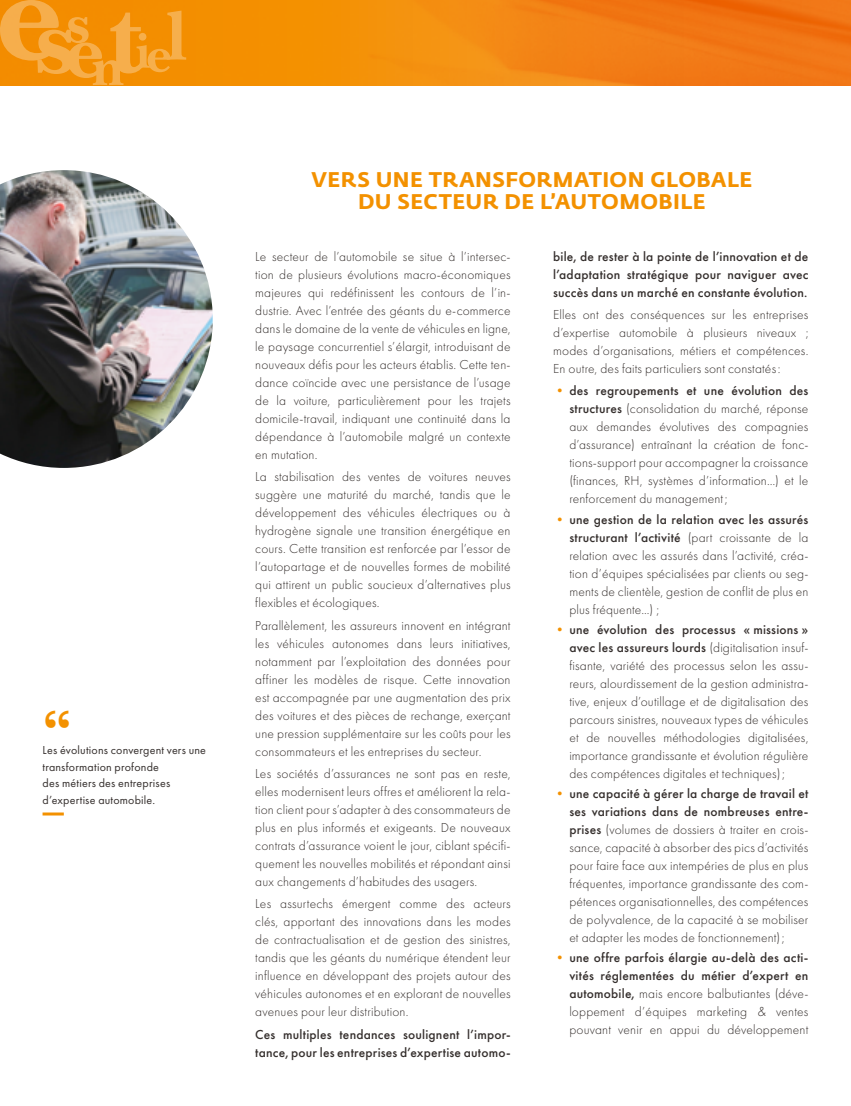
<style>
.page{position:relative;width:851px;height:1106px;background:#fff}
.page>*{position:absolute;margin:0;border:0;box-sizing:border-box;transform-origin:0 0}
.t1{font:700 49.5px "Baskerville";color:#f39100}
.t2{font:700 21px/22.5px "Fedra Sans Std";letter-spacing:.02em;color:#f39100;text-align:center}
.t3{font:300 13.5px/18px "Futura PT";letter-spacing:.01em;color:#352f2d;text-align:justify}
.t4{font:500 13.5px/18px "Futura PT";letter-spacing:.015em;color:#352f2d}
.t5{font:12px/16.5px "Futura PT";letter-spacing:.015em;color:#352f2d}
.s1{color:#f39100}
.s2{font-weight:500}
</style>
<div class="page">
<hr style="left:43px;top:812px;width:21px;height:3px;background:#f39100">
<img style="left:0;top:170px;width:213px;height:298px">
<svg style="left:186px;top:0;width:664px;height:85px;background:#f2840e"></svg>
<svg style="left:0;top:0;width:186px;height:85px;background:#f4981b"></svg>
<h1 class="t1" style="left:43px;top:693px;width:31px">“</h1>
<p class="t5" style="left:43px;top:742px;width:165px">Les évolutions convergent vers une transformation profonde<br>des métiers des entreprises d’expertise automobile.</p>
<h2 class="t2" style="left:311px;top:168px;width:442px">VERS UNE TRANSFORMATION GLOBALE<br>DU SECTEUR DE L’AUTOMOBILE</h2>
<p class="t3" style="left:255px;top:248px;width:257px">Le secteur de l’automobile se situe à l’intersec&shy;tion de plusieurs évolutions macro-économiques majeures qui redéfinissent les contours de l’in&shy;dustrie. Avec l’entrée des géants du e-commerce dans le domaine de la vente de véhicules en ligne, le paysage concurrentiel s’élargit, introduisant de nouveaux défis pour les acteurs établis. Cette ten&shy;dance coïncide avec une persistance de l’usage de la voiture, particulièrement pour les trajets domicile-travail, indiquant une continuité dans la dépendance à l’automobile malgré un contexte en mutation.</p>
<p class="t3" style="left:255px;top:468px;width:257px">La stabilisation des ventes de voitures neuves suggère une maturité du marché, tandis que le développement des véhicules électriques ou à hydrogène signale une transition énergétique en cours. Cette transition est renforcée par l’essor de l’autopartage et de nouvelles formes de mobilité qui attirent un public soucieux d’alternatives plus flexibles et écologiques.</p>
<p class="t3" style="left:255px;top:616px;width:257px">Parallèlement, les assureurs innovent en intégrant les véhicules autonomes dans leurs initiatives, notamment par l’exploitation des données pour affiner les modèles de risque. Cette innovation est accompagnée par une augmentation des prix des voitures et des pièces de rechange, exerçant une pression supplémentaire sur les coûts pour les consommateurs et les entreprises du secteur.</p>
<p class="t3" style="left:255px;top:764px;width:257px">Les sociétés d’assurances ne sont pas en reste, elles modernisent leurs offres et améliorent la rela&shy;tion client pour s’adapter à des consommateurs de plus en plus informés et exigeants. De nouveaux contrats d’assurance voient le jour, ciblant spécifi&shy;quement les nouvelles mobilités et répondant ainsi aux changements d’habitudes des usagers.</p>
<p class="t3" style="left:255px;top:894px;width:257px">Les assurtechs émergent comme des acteurs clés, apportant des innovations dans les modes de contractualisation et de gestion des sinistres, tandis que les géants du numérique étendent leur influence en développant des projets autour des véhicules autonomes et en explorant de nouvelles avenues pour leur distribution.</p>
<p class="t4" style="left:255px;top:1025px;width:257px">Ces multiples tendances soulignent l’impor&shy;tance, pour les entreprises d’expertise automo-</p>
<p class="t4" style="left:553px;top:247px;width:257px;text-align:justify">bile, de rester à la pointe de l’innovation et de l’adaptation stratégique pour naviguer avec succès dans un marché en constante évolution.</p>
<p class="t3" style="left:553px;top:306px;width:257px">Elles ont des conséquences sur les entreprises d’expertise automobile à plusieurs niveaux ; modes d’organisations, métiers et compétences.<br>En outre, des faits particuliers sont constatés:</p>
<p class="t3" style="left:569px;top:382px;width:240px;text-indent:-16px"><span class="s1">•</span> <span class="s2">des regroupements et une évolution des structures</span> (consolidation du marché, réponse aux demandes évolutives des compagnies d’assurance) entraînant la création de fonc&shy;tions-support pour accompagner la croissance (finances, RH, systèmes d’information…) et le renforcement du management ;</p>
<p class="t3" style="left:569px;top:510px;width:240px;text-indent:-16px"><span class="s1">•</span> <span class="s2">une gestion de la relation avec les assurés structurant l’activité</span> (part croissante de la relation avec les assurés dans l’activité, créa&shy;tion d’équipes spécialisées par clients ou seg&shy;ments de clientèle, gestion de conflit de plus en plus fréquente...) ;</p>
<p class="t3" style="left:569px;top:620px;width:240px;text-indent:-16px"><span class="s1">•</span> <span class="s2">une évolution des processus « missions » avec les assureurs lourds</span> (digitalisation insuf&shy;fisante, variété des processus selon les assu&shy;reurs, alourdissement de la gestion administra&shy;tive, enjeux d’outillage et de digitalisation des parcours sinistres, nouveaux types de véhicules et de nouvelles méthodologies digitalisées, importance grandissante et évolution régulière des compétences digitales et techniques);</p>
<p class="t3" style="left:569px;top:784px;width:240px;text-indent:-16px"><span class="s1">•</span> <span class="s2">une capacité à gérer la charge de travail et ses variations dans de nombreuses entre&shy;prises</span> (volumes de dossiers à traiter en crois&shy;sance, capacité à absorber des pics d’activités pour faire face aux intempéries de plus en plus fréquentes, importance grandissante des com&shy;pétences organisationnelles, des compétences de polyvalence, de la capacité à se mobiliser et adapter les modes de fonctionnement);</p>
<p class="t3" style="left:569px;top:948px;width:240px;text-indent:-16px"><span class="s1">•</span> <span class="s2">une offre parfois élargie au-delà des acti&shy;vités réglementées du métier d’expert en automobile,</span> mais encore balbutiantes (déve&shy;loppement d’équipes marketing &amp; ventes pouvant venir en appui du développement</p>
</div>
